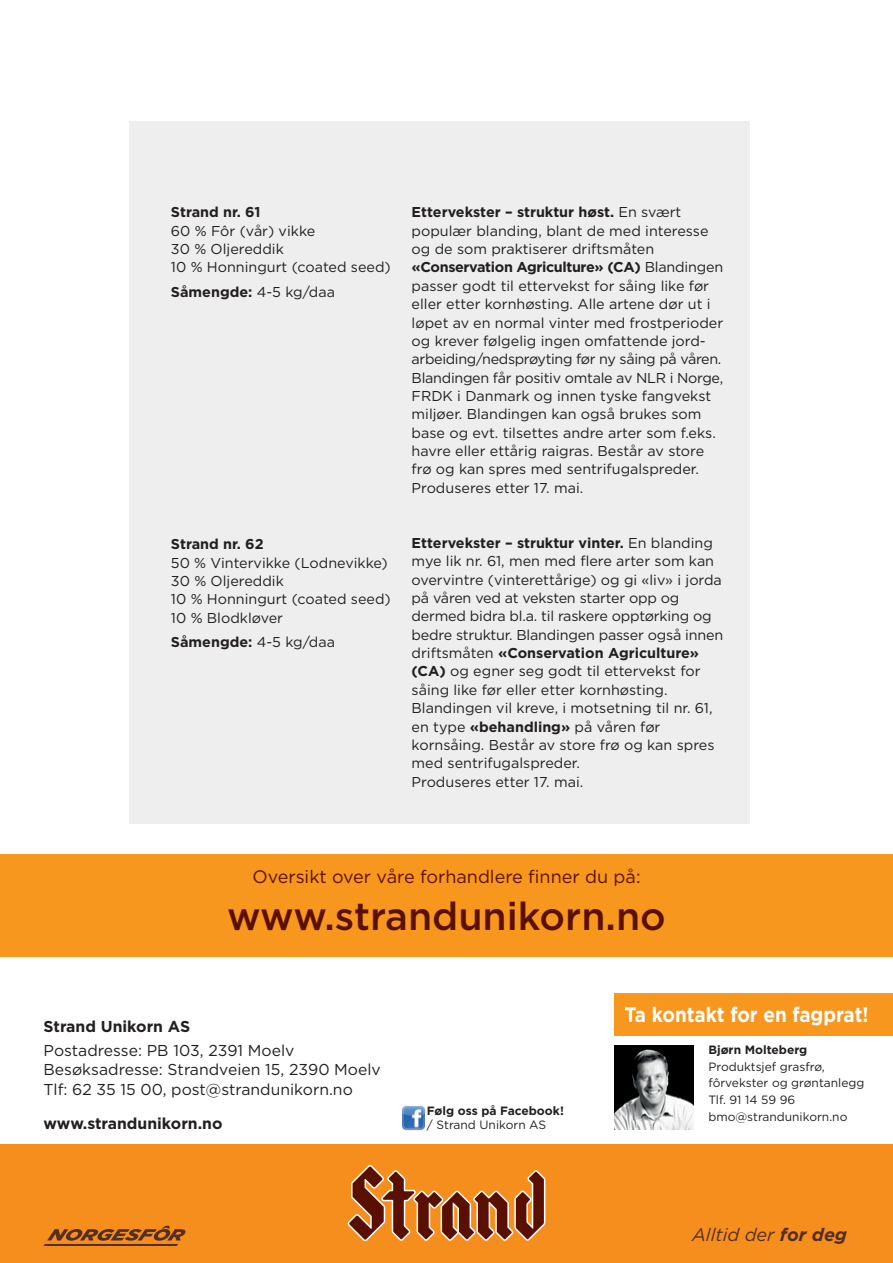
<style>
.page{position:relative;width:893px;height:1263px;background:#fff}
.page>*{position:absolute;margin:0;border:0;box-sizing:border-box;transform-origin:0 0}
.t1{font:500 39px "Gotham";color:#5a1000}
.t2{font:700 21px "Gotham";color:#fff;scale:.9 1}
.t3{font:18px "Gotham";color:#5a1000}
.t4{font:italic 18px "Gotham";color:#522d24}
.t5{font:15.75px/19.5px "Gotham";color:#231f20}
.t6{font:700 15.75px "Gotham";color:#231f20}
.t7{font:14.25px/18.3px "Gotham";color:#231f20}
.t8{font:700 14.25px "Gotham";color:#231f20}
.t9{font:12.3px "Gotham";color:#231f20}
.t10{font:12px/16.6px "Gotham";color:#231f20}
.t11{font:700 12px "Gotham";color:#231f20}
.s1{font-weight:400}
.s2{font-weight:700}
</style>
<div class="page">
<div style="left:0;top:855px;width:893px;height:102px;background:#f7971d"></div>
<div style="left:614px;top:993px;width:279px;height:42px;background:#f7971d"></div>
<img style="left:614px;top:1045px;width:79px;height:84px">
<div style="left:129px;top:121px;width:621px;height:702px;background:#eeeeef"></div>
<img style="left:401px;top:1105px;width:24px;height:26px">
<div style="left:0;top:1144px;width:893px;height:119px;background:#f68e1e"></div>
<svg style="left:347px;top:1165px;width:198px;height:76px"></svg>
<svg style="left:43px;top:1226px;width:143px;height:20px"></svg>
<p class="t8" style="left:171px;top:203px;width:91px">Strand nr. 61</p>
<p class="t7" style="left:171px;top:221px;width:221px">60 % Fôr (vår) vikke<br>30 % Oljereddik<br>10 % Honningurt (coated seed)</p>
<p class="t8" style="left:171px;top:282px;width:166px">Såmengde: <span class="s1">4-5 kg/daa</span></p>
<p class="t8" style="left:171px;top:535px;width:94px">Strand nr. 62</p>
<p class="t7" style="left:171px;top:553px;width:221px">50 % Vintervikke (Lodnevikke)<br>30 % Oljereddik<br>10 % Honningurt (coated seed)<br>10 % Blodkløver</p>
<p class="t8" style="left:171px;top:633px;width:166px">Såmengde: <span class="s1">4-5 kg/daa</span></p>
<p class="t7" style="left:412px;top:203px;width:313px"><span class="s2">Ettervekster – struktur høst.</span> En svært populær blanding, blant de med interesse og de som praktiserer driftsmåten <span class="s2">«Conservation Agriculture» (CA)</span> Blandingen passer godt til ettervekst for såing like før eller etter kornhøsting. Alle artene dør ut i løpet av en normal vinter med frostperioder og krever følgelig ingen omfattende jord&shy;arbeiding/nedsprøyting før ny såing på våren.<br>Blandingen får positiv omtale av NLR i Norge, FRDK i Danmark og innen tyske fangvekst miljøer. Blandingen kan også brukes som base og evt. tilsettes andre arter som f.eks. havre eller ettårig raigras. Består av store frø og kan spres med sentrifugalspreder.<br>Produseres etter 17. mai.</p>
<p class="t7" style="left:412px;top:533px;width:313px"><span class="s2">Ettervekster – struktur vinter.</span> En blanding mye lik nr. 61, men med flere arter som kan overvintre (vinterettårige) og gi «liv» i jorda på våren ved at veksten starter opp og dermed bidra bl.a. til raskere opptørking og bedre struktur. Blandingen passer også innen driftsmåten <span class="s2">«Conservation Agriculture» (CA)</span> og egner seg godt til ettervekst for såing like før eller etter kornhøsting.<br>Blandingen vil kreve, i motsetning til nr. 61, en type <span class="s2">«behandling»</span> på våren før kornsåing. Består av store frø og kan spres med sentrifugalspreder.<br>Produseres etter 17. mai.</p>
<p class="t3" style="left:252px;top:865px;width:390px">Oversikt over våre forhandlere finner du på:</p>
<h1 class="t1" style="left:227px;top:891px;width:440px">www.strandunikorn.no</h1>
<h2 class="t2" style="left:625px;top:1001px;width:273px">Ta kontakt for en fagprat!</h2>
<p class="t9" style="left:117px;top:1105px;width:96px;rotate:-90deg">FANGVEKSTER</p>
<p class="t9" style="left:735px;top:1105px;width:96px;rotate:-90deg">FANGVEKSTER</p>
<p class="t6" style="left:44px;top:1016px;width:148px">Strand Unikorn AS</p>
<p class="t5" style="left:44px;top:1040px;width:339px">Postadresse: PB 103, 2391 Moelv<br>Besøksadresse: Strandveien 15, 2390 Moelv<br>Tlf: 62 35 15 00, post@strandunikorn.no</p>
<p class="t6" style="left:44px;top:1113px;width:180px">www.strandunikorn.no</p>
<p class="t11" style="left:708px;top:1042px;width:100px">Bjørn Molteberg</p>
<p class="t10" style="left:708px;top:1058px;width:158px">Produktsjef grasfrø, fôrvekster og grøntanlegg<br>Tlf. 91 14 59 96 bmo@strandunikorn.no</p>
<p class="t11" style="left:427px;top:1103px;width:139px">Følg oss på Facebook!</p>
<p class="t10" style="left:427px;top:1116px;width:121px">/ Strand Unikorn AS</p>
<p class="t4" style="left:692px;top:1223px;width:156px">Alltid der <span class="s2">for deg</span></p>
</div>
